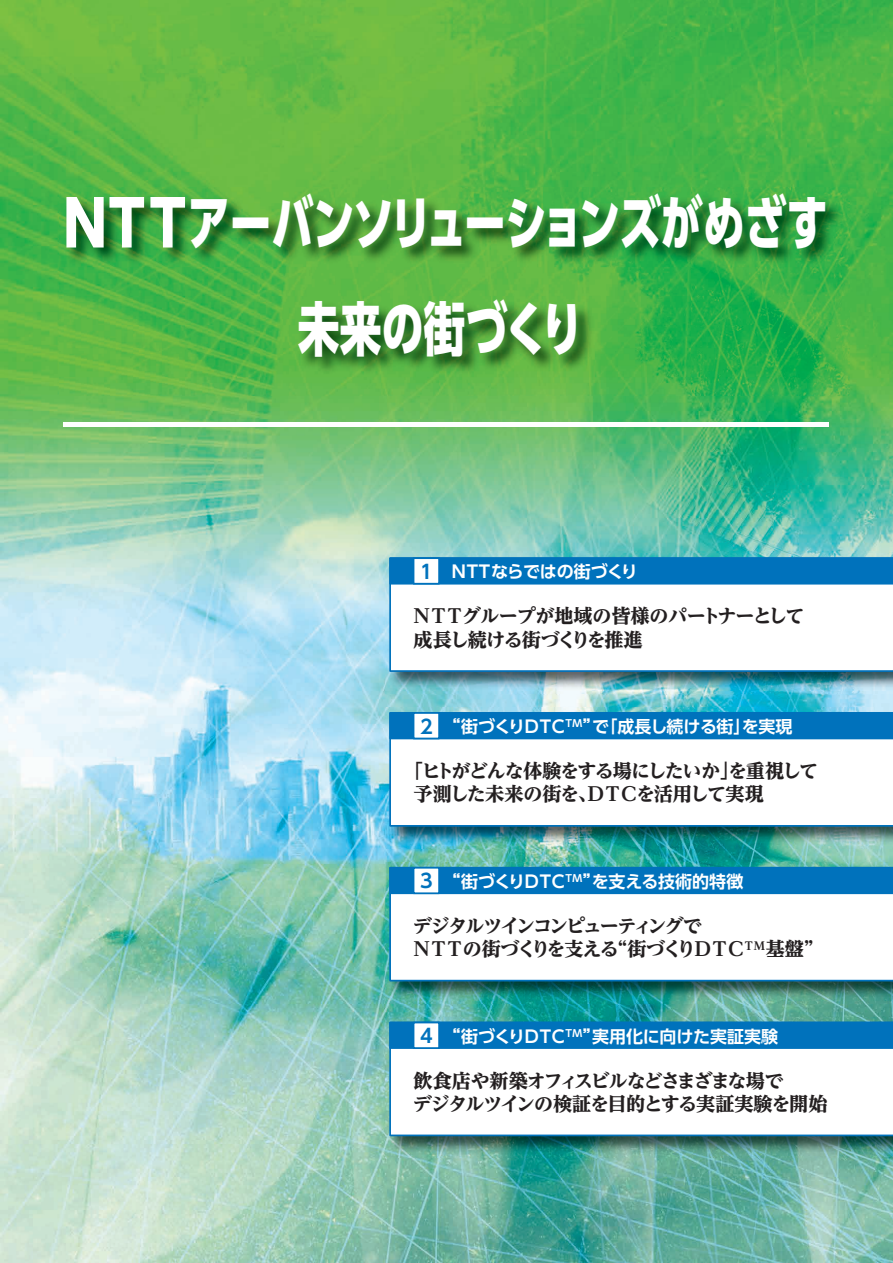
<style>
.page{position:relative;width:893px;height:1263px;background:#fff}
.page>*{position:absolute;margin:0;border:0;box-sizing:border-box;transform-origin:0 0}
.t1{font:800 58.5px/106.5px "UD Shin Go Pro";letter-spacing:-.02em;color:#fff;text-align:center;scale:.71 1}
.t2{font:800 19.2px/23.4px "UD Reimin Pro";letter-spacing:-.065em;color:#231f20}
.t3{font:800 19.2px/23.4px "UD Reimin Pro";letter-spacing:-.09em;color:#231f20}
.t4{font:800 19.2px/23.4px "UD Reimin Pro";letter-spacing:-.035em;color:#231f20}
.t5{font:700 16.95px "UD Shin Go Pro De";letter-spacing:-.01em;color:#fff}
.s1{font-size:62.55px}
.s2{font-size:19.2px;color:#0072bc}
</style>
<div class="page">
<img style="left:0;top:0;width:893px;height:1263px">
<hr style="left:64px;top:423px;width:765px;height:4px;background:#fff">
<img style="left:385px;top:863px;width:508px;height:140px">
<svg style="left:389px;top:894px;width:504px;height:87px"></svg>
<div style="left:389px;top:867px;width:504px;height:27px;background:#0072bc"></div>
<div style="left:414px;top:868px;width:25px;height:25px;background:#fff"></div>
<div style="left:413px;top:867px;width:27px;height:27px;border:2px solid #0072bc"></div>
<img style="left:385px;top:553px;width:508px;height:140px">
<svg style="left:389px;top:584px;width:504px;height:88px"></svg>
<div style="left:389px;top:557px;width:504px;height:27px;background:#0072bc"></div>
<div style="left:414px;top:558px;width:25px;height:26px;background:#fff"></div>
<div style="left:413px;top:557px;width:27px;height:27px;border:2px solid #0072bc"></div>
<img style="left:385px;top:708px;width:508px;height:140px">
<svg style="left:389px;top:739px;width:504px;height:88px"></svg>
<div style="left:389px;top:712px;width:504px;height:27px;background:#0072bc"></div>
<div style="left:414px;top:713px;width:25px;height:25px;background:#fff"></div>
<div style="left:413px;top:712px;width:27px;height:27px;border:2px solid #0072bc"></div>
<img style="left:385px;top:1017px;width:508px;height:141px">
<svg style="left:389px;top:1049px;width:504px;height:87px"></svg>
<div style="left:389px;top:1022px;width:504px;height:27px;background:#0072bc"></div>
<div style="left:414px;top:1022px;width:25px;height:26px;background:#fff"></div>
<div style="left:413px;top:1022px;width:27px;height:27px;border:2px solid #0072bc"></div>
<img style="left:60px;top:187px;width:790px;height:209px">
<h1 class="t1" style="left:64px;top:168px;width:1078px"><span class="s1">NTT</span>アーバンソリューションズがめざす未来の街づくり</h1>
<p class="t5" style="left:420px;top:558px;width:219px"><span class="s2">1</span> NTTならではの街づくり</p>
<p class="t4" style="left:414px;top:604px;width:392px">NTTグループが地域の皆様のパートナーとして成長し続ける街づくりを推進</p>
<p class="t5" style="left:420px;top:713px;width:374px"><span class="s2">2</span> “街づくりDTC<sup>TM</sup>”で「成長し続ける街」を実現</p>
<p class="t2" style="left:414px;top:759px;width:406px;text-indent:-10px">「ヒトがどんな体験をする場にしたいか」を重視して予測した未来の街を、DTCを活用して実現</p>
<p class="t5" style="left:420px;top:867px;width:325px"><span class="s2">3</span> “街づくりDTC<sup>TM</sup>”を支える技術的特徴</p>
<p class="t3" style="left:413px;top:914px;width:412px">デジタルツインコンピューティングで<br>NTTの街づくりを支える“街づくりDTC<sup>TM</sup>基盤”</p>
<p class="t5" style="left:420px;top:1022px;width:360px"><span class="s2">4</span> “街づくりDTC<sup>TM</sup>”実用化に向けた実証実験</p>
<p class="t2" style="left:413px;top:1068px;width:416px">飲食店や新築オフィスビルなどさまざまな場で<br>デジタルツインの検証を目的とする実証実験を開始</p>
</div>
